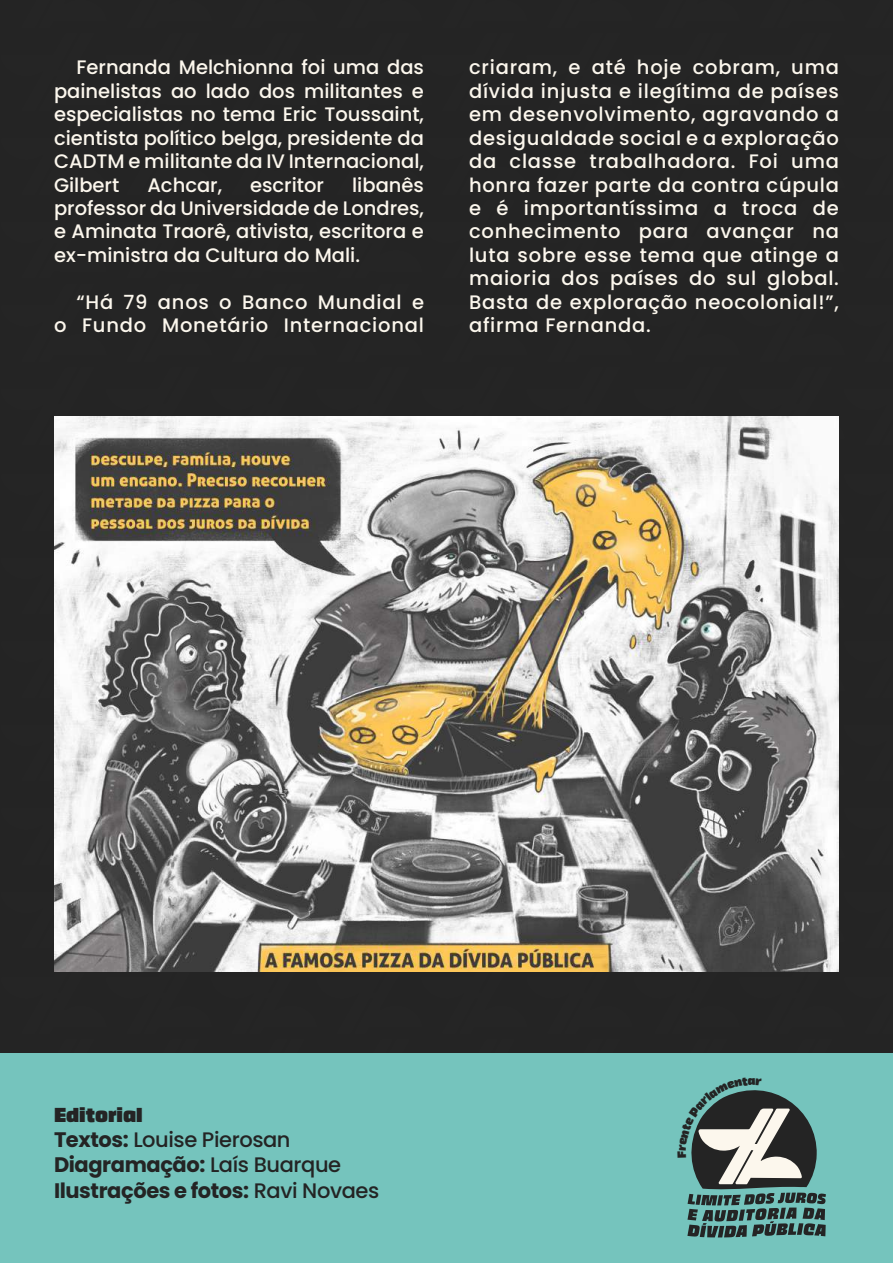
<style>
.page{position:relative;width:893px;height:1263px;background:#fff}
.page>*{position:absolute;margin:0;border:0;box-sizing:border-box;transform-origin:0 0}
.t1{font:700 21px/25.2px "Poppins";letter-spacing:-.02em;color:#242424}
.t2{font:900 21px "Thicker Trial";color:#242424}
.t3{font:500 19.5px/23.4px "Poppins";color:#fcf7ed;text-align:justify}
.t4{font:500 19.5px/23.4px "Poppins";letter-spacing:.04em;color:#fcf7ed;text-align:right}
.s1{font-weight:500}
</style>
<div class="page">
<div style="left:0;top:0;width:893px;height:446px;background:#242424"></div>
<div style="left:0;top:452px;width:893px;height:497px;background:#242424"></div>
<img style="left:54px;top:417px;width:785px;height:538px">
<svg style="left:0;top:955px;width:893px;height:308px;background:#5f908a"></svg>
<p class="t3" style="left:54px;top:56px;width:371px;text-indent:22px">Fernanda Melchionna foi uma das painelistas ao lado dos militantes e especialistas no tema Eric Toussaint, cientista político belga, presidente da CADTM e militante da IV Internacional, Gilbert</p>
<p class="t3" style="left:54px;top:173px;width:371px;text-indent:298px">libanês professor da Universidade de Londres, e Aminata Traorê, ativista, escritora e ex-ministra da Cultura do Mali.</p>
<p class="t4" style="left:54px;top:290px;width:371px">“Há 79 anos o Banco Mundial e<br>o Fundo Monetário Internacional</p>
<p class="t3" style="left:147px;top:173px;width:76px">Achcar,</p>
<p class="t3" style="left:250px;top:173px;width:75px">escritor</p>
<p class="t3" style="left:469px;top:56px;width:371px">criaram, e até hoje cobram, uma dívida injusta e ilegítima de países em desenvolvimento, agravando a desigualdade social e a exploração da classe trabalhadora. Foi uma honra fazer parte da contra cúpula e é importantíssima a troca de conhecimento para avançar na luta sobre esse tema que atinge a maioria dos países do sul global.<br>Basta de exploração neocolonial!”, afirma Fernanda.</p>
<p class="t2" style="left:54px;top:1101px;width:90px">Editorial</p>
<p class="t1" style="left:54px;top:1127px;width:327px">Textos: <span class="s1">Louise Pierosan<br></span>Diagramação: <span class="s1">Laís Buarque<br></span>Ilustrações e fotos: <span class="s1">Ravi Novaes</span></p>
</div>
